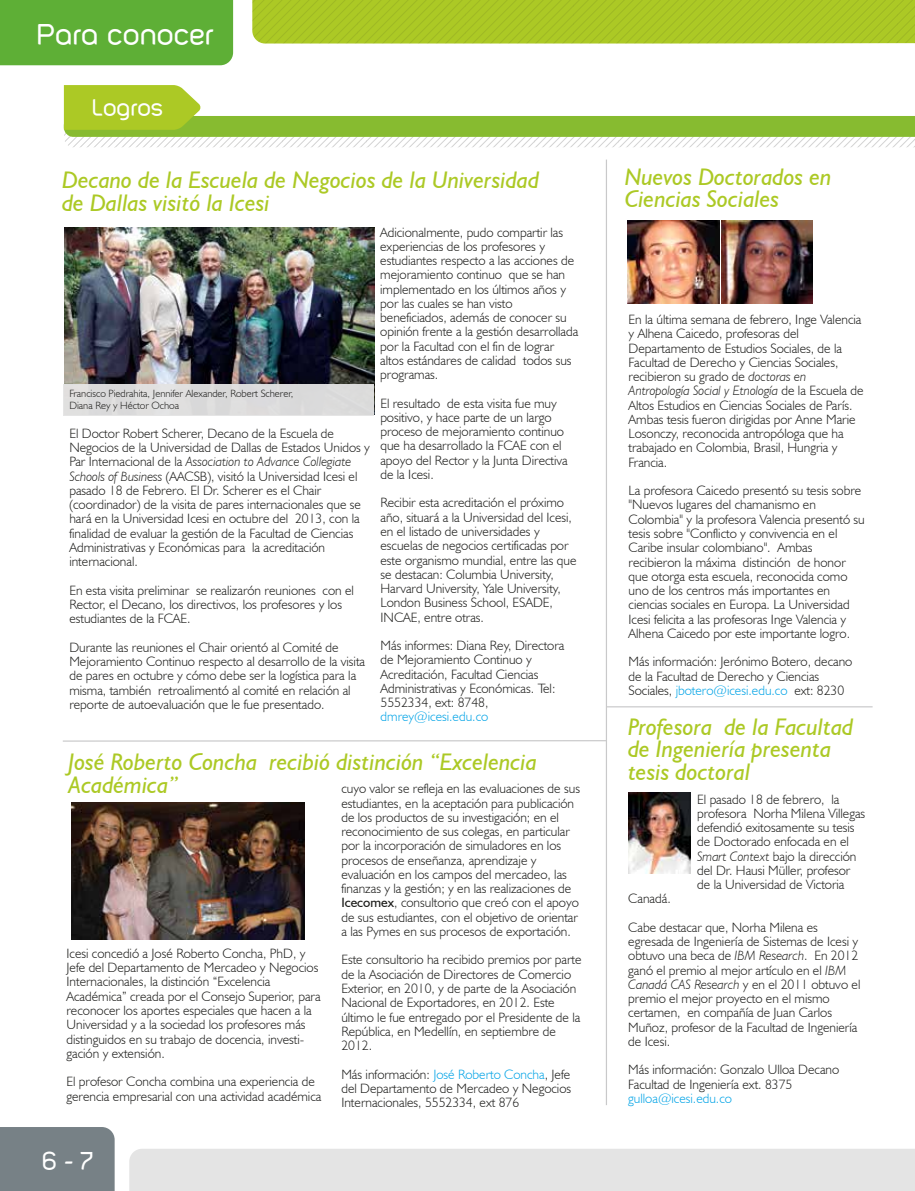
<style>
.page{position:relative;width:915px;height:1191px;background:#fff}
.page>*{position:absolute;margin:0;border:0;box-sizing:border-box;transform-origin:0 0}
.t1{font:300 30px "Layar Bahtera Doomsday";color:#fff}
.t2{font:300 25.5px "Layar Bahtera Doomsday";color:#fff}
.t3{font:italic 24px/22.5px "Humanist 521 BT";color:#acc925}
.t4{font:300 24px "Layar Bahtera Doomsday";color:#fff}
.t5{font:300 13.5px/14.2px "Humanist 521 BT";color:#1c1c1a}
.t6{font:300 13.5px "Humanist 521 BT";color:#00a3e6}
.t7{font:300 10.5px/12px "Humanist 521 BT";color:#1c1c1a}
.s1{font-style:italic}
.s2{font-weight:400}
.s3{color:#00a3e6}
</style>
<div class="page">
<img style="left:64px;top:227px;width:310px;height:157px">
<div style="left:64px;top:384px;width:310px;height:32px;background:#dbdbdb"></div>
<div style="left:0;top:1127px;width:115px;height:64px;background:#778186"></div>
<div style="left:129px;top:1149px;width:785px;height:42px;background:#e4e4e4"></div>
<hr style="left:605px;top:160px;width:2px;height:945px;background:#c9c9ca">
<hr style="left:63px;top:740px;width:543px;height:1px;background:#c9c9ca">
<svg style="left:252px;top:0;width:662px;height:44px;background:#aac727"></svg>
<div style="left:0;top:0;width:233px;height:65px;background:#5eaf36"></div>
<svg style="left:64px;top:85px;width:850px;height:62px"></svg>
<img style="left:628px;top:792px;width:62px;height:82px">
<img style="left:721px;top:221px;width:91px;height:83px">
<img style="left:627px;top:221px;width:91px;height:83px">
<hr style="left:606px;top:706px;width:266px;height:1px;background:#c9c9ca">
<img style="left:72px;top:803px;width:232px;height:136px">
<h1 class="t1" style="left:36px;top:19px;width:179px">Para conocer</h1>
<h3 class="t4" style="left:92px;top:95px;width:73px">Logros</h3>
<h3 class="t3" style="left:62px;top:169px;width:478px">Decano de la Escuela de Negocios de la Universidad de Dallas visitó la Icesi</h3>
<p class="t7" style="left:69px;top:387px;width:225px">Francisco Piedrahita, Jennifer Alexander, Robert Scherer,<br>Diana Rey y Héctor Ochoa</p>
<p class="t5" style="left:69px;top:426px;width:302px">El Doctor Robert Scherer, Decano de la Escuela de Negocios de la Universidad de Dallas de Estados Unidos y Par Internacional de la <span class="s1">Association to Advance Collegiate Schools of Business</span> (AACSB), visitó la Universidad Icesi el pasado 18 de Febrero. El Dr. Scherer es el Chair (coordinador) de la visita de pares internacionales que se hará en la Universidad Icesi en octubre del 2013, con la finalidad de evaluar la gestión de la Facultad de Ciencias Administrativas y Económicas para la acreditación internacional.</p>
<p class="t5" style="left:69px;top:583px;width:286px">En esta visita preliminar se realizarón reuniones con el<br>Rector, el Decano, los directivos, los profesores y los estudiantes de la FCAE.</p>
<p class="t5" style="left:69px;top:640px;width:297px">Durante las reuniones el Chair orientó al Comité de Mejoramiento Continuo respecto al desarrollo de la visita de pares en octubre y cómo debe ser la logística para la misma, también retroalimentó al comité en relación al reporte de autoevaluación que le fue presentado.</p>
<p class="t5" style="left:380px;top:224px;width:200px">Adicionalmente, pudo compartir las experiencias de los profesores y estudiantes respecto a las acciones de mejoramiento continuo que se han implementado en los últimos años y por las cuales se han visto beneficiados, además de conocer su opinión frente a la gestión desarrollada por la Facultad con el fin de lograr altos estándares de calidad todos sus programas.</p>
<p class="t5" style="left:380px;top:396px;width:189px">El resultado de esta visita fue muy positivo, y hace parte de un largo proceso de mejoramiento continuo que ha desarrollado la FCAE con el apoyo del Rector y la Junta Directiva de la Icesi.</p>
<p class="t5" style="left:380px;top:495px;width:197px">Recibir esta acreditación el próximo año, situará a la Universidad del Icesi, en el listado de universidades y escuelas de negocios certificadas por este organismo mundial, entre las que se destacan: Columbia University, Harvard University, Yale University, London Business School, ESADE, INCAE, entre otras.</p>
<p class="t5" style="left:380px;top:638px;width:185px">Más informes: Diana Rey, Directora de Mejoramiento Continuo y<br>Acreditación, Facultad Ciencias<br>Administrativas y Económicas. Tel:<br>5552334, ext: 8748,</p>
<p class="t6" style="left:380px;top:708px;width:109px">dmrey@icesi.edu.co</p>
<h3 class="t3" style="left:68px;top:750px;width:470px">José Roberto Concha recibió distinción “Excelencia<br>Académica”</h3>
<p class="t5" style="left:341px;top:781px;width:240px">cuyo valor se refleja en las evaluaciones de sus estudiantes, en la aceptación para publicación de los productos de su investigación; en el reconocimiento de sus colegas, en particular por la incorporación de simuladores en los procesos de enseñanza, aprendizaje y evaluación en los campos del mercadeo, las finanzas y la gestión; y en las realizaciones de <span class="s2">Icecomex</span>, consultorio que creó con el apoyo de sus estudiantes, con el objetivo de orientar a las Pymes en sus procesos de exportación.</p>
<p class="t5" style="left:341px;top:952px;width:242px">Este consultorio ha recibido premios por parte de la Asociación de Directores de Comercio Exterior, en 2010, y de parte de la Asociación Nacional de Exportadores, en 2012. Este último le fue entregado por el Presidente de la República, en Medellín, en septiembre de 2012.</p>
<p class="t5" style="left:341px;top:1066px;width:231px;text-align:justify">Más información: <span class="s3">José Roberto Concha</span>, Jefe del Departamento de Mercadeo y Negocios Internacionales, 5552334, ext 876</p>
<p class="t5" style="left:66px;top:946px;width:255px">Icesi concedió a José Roberto Concha, PhD, y Jefe del Departamento de Mercadeo y Negocios Internacionales, la distinción “Excelencia Académica” creada por el Consejo Superior, para reconocer los aportes especiales que hacen a la Universidad y a la sociedad los profesores más distinguidos en su trabajo de docencia, investi&shy;gación y extensión.</p>
<p class="t5" style="left:66px;top:1074px;width:256px">El profesor Concha combina una experiencia de gerencia empresarial con una actividad académica</p>
<h2 class="t2" style="left:42px;top:1147px;width:53px">6 - 7</h2>
<h3 class="t3" style="left:624px;top:165px;width:208px">Nuevos Doctorados en<br>Ciencias Sociales</h3>
<p class="t5" style="left:628px;top:312px;width:236px">En la última semana de febrero, Inge Valencia y Alhena Caicedo, profesoras del Departamento de Estudios Sociales, de la Facultad de Derecho y Ciencias Sociales, recibieron su grado de <span class="s1">doctoras en Antropología Social y Etnología</span> de la Escuela de Altos Estudios en Ciencias Sociales de París.<br>Ambas tesis fueron dirigidas por Anne Marie Losonczy, reconocida antropóloga que ha trabajado en Colombia, Brasil, Hungria y Francia.</p>
<p class="t5" style="left:628px;top:483px;width:238px">La profesora Caicedo presentó su tesis sobre "Nuevos lugares del chamanismo en Colombia" y la profesora Valencia presentó su tesis sobre "Conflicto y convivencia en el Caribe insular colombiano". Ambas recibieron la máxima distinción de honor que otorga esta escuela, reconocida como uno de los centros más importantes en ciencias sociales en Europa. La Universidad Icesi felicita a las profesoras Inge Valencia y Alhena Caicedo por este importante logro.</p>
<p class="t5" style="left:628px;top:654px;width:225px">Más información: Jerónimo Botero, decano de la Facultad de Derecho y Ciencias<br>Sociales, <span class="s3">jbotero@icesi.edu.co</span> ext: 8230</p>
<h3 class="t3" style="left:627px;top:715px;width:227px">Profesora de la Facultad de Ingeniería presenta tesis doctoral</h3>
<p class="t5" style="left:697px;top:791px;width:169px">El pasado 18 de febrero, la profesora Norha Milena Villegas defendió exitosamente su tesis de Doctorado enfocada en el<br><span class="s1">Smart Context</span> bajo la dirección del Dr. Hausi Müller, profesor de la Universidad de Victoria</p>
<p class="t5" style="left:628px;top:884px;width:191px;line-height:28.5px">Canadá.<br>Cabe destacar que, Norha Milena es</p>
<p class="t5" style="left:628px;top:934px;width:233px">egresada de Ingeniería de Sistemas de Icesi y obtuvo una beca de <span class="s1">IBM Research</span>. En 2012 ganó el premio al mejor artículo en el <span class="s1">IBM Canadá CAS Research</span> y en el 2011 obtuvo el premio el mejor proyecto en el mismo certamen, en compañía de Juan Carlos Muñoz, profesor de la Facultad de Ingeniería de Icesi.</p>
<p class="t5" style="left:628px;top:1062px;width:212px">Más información: Gonzalo Ulloa Decano<br>Facultad de Ingeniería ext. 8375</p>
<p class="t6" style="left:628px;top:1090px;width:105px">gulloa@icesi.edu.co</p>
</div>
